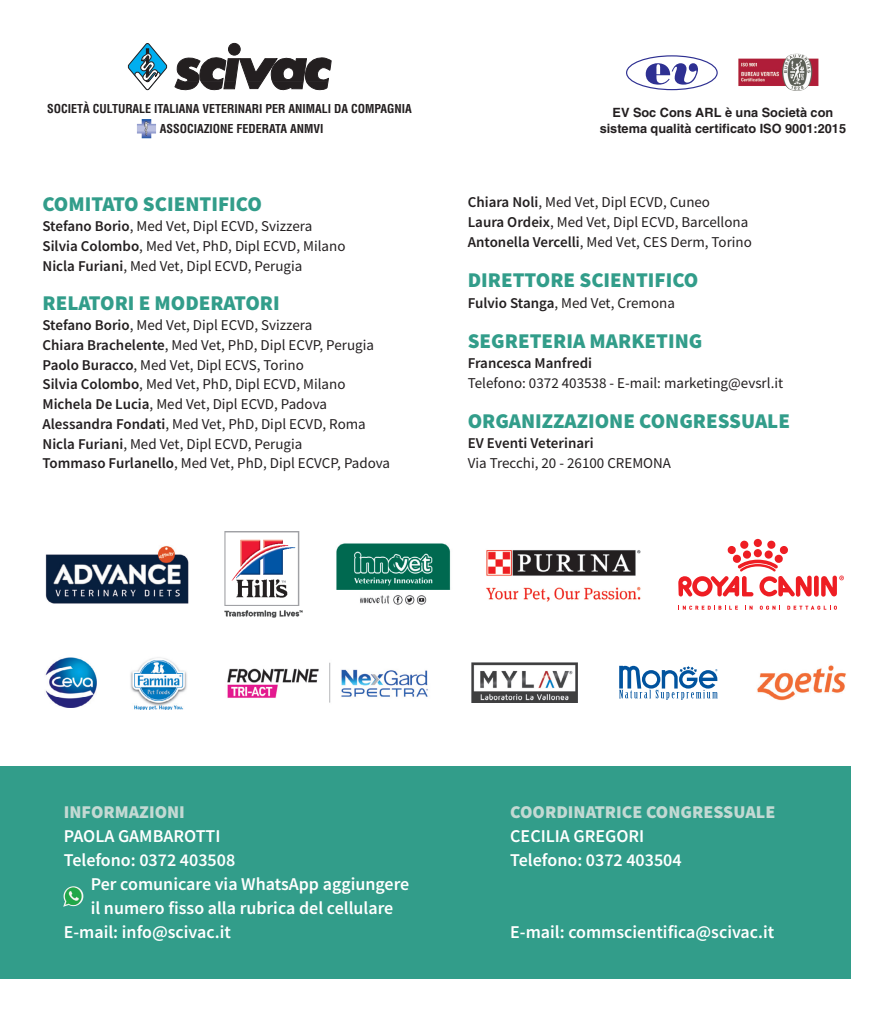
<style>
.page{position:relative;width:893px;height:1021px;background:#fff}
.page>*{position:absolute;margin:0;border:0;box-sizing:border-box;transform-origin:0 0}
.t1{font:900 21px "Source Sans Pro";color:#329d8a}
.t2{font:600 18px "Source Sans Pro";color:#fff}
.t3{font:900 18px "Source Sans Pro";color:#c3d9d3}
.t4{font:15px/19.8px "Source Sans Pro";color:#231f20}
.t5{font:600 15px "Source Sans Pro";color:#231f20}
.t6{font:700 12.75px/15.8px "Helvetica";color:#231f20;text-align:center}
.t7{font:700 condensed 12px/19.5px "Helvetica";color:#231f20}
.s1{font-weight:600}
</style>
<div class="page">
<div style="left:0;top:765px;width:850px;height:213px;background:#329d8a"></div>
<img style="left:63px;top:886px;width:9px;height:20px">
<img style="left:738px;top:53px;width:80px;height:38px">
<svg style="left:626px;top:55px;width:92px;height:35px"></svg>
<svg style="left:646px;top:63px;width:52px;height:22px"></svg>
<svg style="left:128px;top:43px;width:40px;height:48px"></svg>
<svg style="left:174px;top:43px;width:158px;height:48px"></svg>
<div style="left:283px;top:67px;width:11px;height:13px;border:1px solid #231f20;border-radius:50%"></div>
<div style="left:228px;top:43px;width:12px;height:12px;border:1px solid #231f20;border-radius:50%"></div>
<svg style="left:137px;top:119px;width:19px;height:19px"></svg>
<img style="left:144px;top:121px;width:6px;height:15px">
<img style="left:224px;top:531px;width:79px;height:87px">
<div style="left:814px;top:575px;width:5px;height:21px;background:#ee1d23;border-radius:2px"></div>
<svg style="left:821px;top:575px;width:23px;height:21px"></svg>
<svg style="left:678px;top:540px;width:134px;height:56px"></svg>
<svg style="left:678px;top:605px;width:60px;height:4px"></svg>
<svg style="left:745px;top:605px;width:8px;height:4px"></svg>
<svg style="left:760px;top:605px;width:20px;height:4px"></svg>
<svg style="left:787px;top:605px;width:50px;height:4px"></svg>
<img style="left:486px;top:550px;width:155px;height:52px">
<img style="left:336px;top:543px;width:115px;height:62px">
<img style="left:46px;top:546px;width:142px;height:57px">
<svg style="left:619px;top:665px;width:99px;height:35px"></svg>
<img style="left:130px;top:657px;width:57px;height:52px">
<img style="left:227px;top:662px;width:201px;height:41px">
<img style="left:45px;top:657px;width:51px;height:50px">
<img style="left:472px;top:663px;width:106px;height:39px">
<img style="left:757px;top:665px;width:89px;height:35px">
<p class="t7" style="left:160px;top:100px;width:254px;text-indent:-112px">SOCIETÀ CULTURALE ITALIANA VETERINARI PER ANIMALI DA COMPAGNIA<br>ASSOCIAZIONE FEDERATA ANMVI</p>
<h1 class="t1" style="left:43px;top:192px;width:221px">COMITATO SCIENTIFICO</h1>
<p class="t4" style="left:43px;top:218px;width:304px"><span class="s1">Stefano Borio</span>, Med Vet, Dipl ECVD, Svizzera<br><span class="s1">Silvia Colombo</span>, Med Vet, PhD, Dipl ECVD, Milano<br><span class="s1">Nicla Furiani</span>, Med Vet, Dipl ECVD, Perugia</p>
<h1 class="t1" style="left:43px;top:291px;width:239px">RELATORI E MODERATORI</h1>
<p class="t4" style="left:43px;top:316px;width:349px"><span class="s1">Stefano Borio</span>, Med Vet, Dipl ECVD, Svizzera<br><span class="s1">Chiara Brachelente</span>, Med Vet, PhD, Dipl ECVP, Perugia <span class="s1">Paolo Buracco</span>, Med Vet, Dipl ECVS, Torino<br><span class="s1">Silvia Colombo</span>, Med Vet, PhD, Dipl ECVD, Milano <span class="s1">Michela De Lucia</span>, Med Vet, Dipl ECVD, Padova <span class="s1">Alessandra Fondati</span>, Med Vet, PhD, Dipl ECVD, Roma <span class="s1">Nicla Furiani</span>, Med Vet, Dipl ECVD, Perugia<br><span class="s1">Tommaso Furlanello</span>, Med Vet, PhD, Dipl ECVCP, Padova</p>
<p class="t6" style="left:600px;top:106px;width:248px">EV Soc Cons ARL è una Società con sistema qualità certificato ISO 9001:2015</p>
<p class="t4" style="left:468px;top:193px;width:286px"><span class="s1">Chiara Noli</span>, Med Vet, Dipl ECVD, Cuneo<br><span class="s1">Laura Ordeix</span>, Med Vet, Dipl ECVD, Barcellona<br><span class="s1">Antonella Vercelli</span>, Med Vet, CES Derm, Torino</p>
<h1 class="t1" style="left:468px;top:268px;width:232px">DIRETTORE SCIENTIFICO</h1>
<p class="t4" style="left:468px;top:294px;width:209px"><span class="s1">Fulvio Stanga</span>, Med Vet, Cremona</p>
<h1 class="t1" style="left:468px;top:328px;width:236px">SEGRETERIA MARKETING</h1>
<p class="t5" style="left:468px;top:357px;width:126px">Francesca Manfredi</p>
<p class="t4" style="left:468px;top:374px;width:317px">Telefono: 0372 403538 - E-mail: marketing@evsrl.it</p>
<h1 class="t1" style="left:468px;top:408px;width:324px">ORGANIZZAZIONE CONGRESSUALE</h1>
<p class="t5" style="left:468px;top:438px;width:127px">EV Eventi Veterinari</p>
<p class="t4" style="left:468px;top:455px;width:205px">Via Trecchi, 20 - 26100 CREMONA</p>
<p class="t3" style="left:64px;top:801px;width:123px">INFORMAZIONI</p>
<p class="t3" style="left:510px;top:801px;width:267px">COORDINATRICE CONGRESSUALE</p>
<p class="t2" style="left:64px;top:829px;width:158px">PAOLA GAMBAROTTI</p>
<p class="t2" style="left:510px;top:829px;width:136px">CECILIA GREGORI</p>
<p class="t2" style="left:64px;top:853px;width:173px">Telefono: 0372 403508</p>
<p class="t2" style="left:510px;top:853px;width:173px">Telefono: 0372 403504</p>
<p class="t2" style="left:91px;top:877px;width:320px">Per comunicare via WhatsApp aggiungere</p>
<p class="t2" style="left:91px;top:901px;width:304px">il numero fisso alla rubrica del cellulare</p>
<p class="t2" style="left:64px;top:925px;width:169px">E-mail: info@scivac.it</p>
<p class="t2" style="left:510px;top:925px;width:266px">E-mail: commscientifica@scivac.it</p>
</div>
